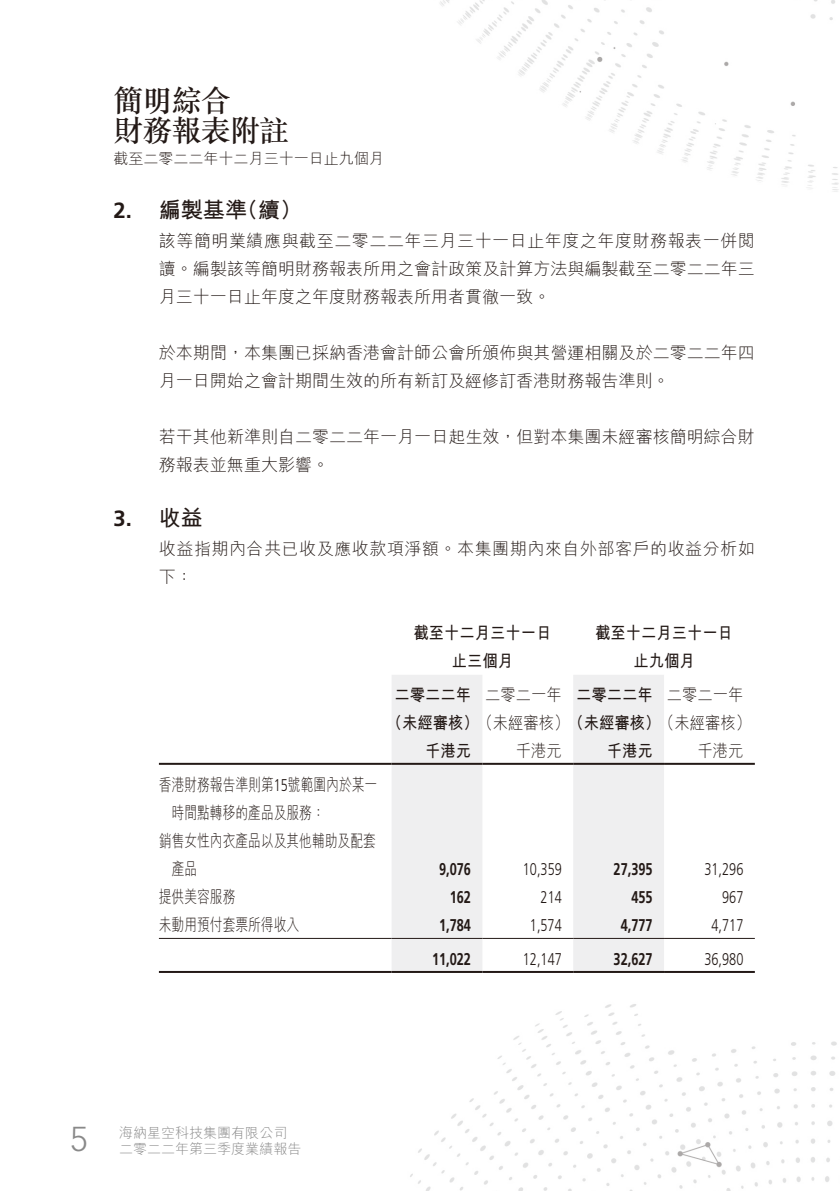
<style>
.page{position:relative;width:840px;height:1191px;background:#fff}
.page>*{position:absolute;margin:0;border:0;box-sizing:border-box;transform-origin:0 0}
.t1{font:300 34px "Vectora LT Std";color:#898989}
.t2{font:500 30px/30px "M Sung HK";letter-spacing:-.03em;color:#231916}
.t3{font:700 22px "M Hei HK";color:#231916}
.t4{font:700 22px "Frutiger LT Std";color:#231916}
.t5{font:300 17px/28px "M Hei HK";color:#231916}
.t6{font:700 17px/28px "M Hei HK";color:#231916;text-align:center;scale:.9 1}
.t7{font:300 17px "M Hei HK";color:#231916;scale:.75 1}
.t8{font:300 17px "Frutiger LT Std";color:#231916;scale:.75 1}
.t9{font:700 17px "Frutiger LT Std";color:#231916;scale:.75 1}
.t10{font:300 17px/28px "M Hei HK";letter-spacing:.03em;color:#231916}
.t11{font:300 17px "M Hei HK";color:#231916;scale:.9 1}
.t12{font:300 15px "M Hei HK";color:#231916}
.t13{font:300 14px/16px "M Hei HK";color:#898989}
.s1{font-family:"Frutiger LT Std"}
.s2{font-family:"M Hei HK"}
.s3{font-weight:300}
</style>
<div class="page">
<img style="left:440px;top:0;width:399px;height:192px">
<img style="left:410px;top:1004px;width:427px;height:187px">
<svg style="left:391px;top:675px;width:272px;height:296px;fill:#efeff0"></svg>
<hr style="left:159px;top:763px;width:232px;height:2px;background:#231916">
<hr style="left:391px;top:763px;width:91px;height:2px;background:#231916">
<hr style="left:482px;top:763px;width:91px;height:2px;background:#231916">
<hr style="left:573px;top:763px;width:90px;height:2px;background:#231916">
<hr style="left:663px;top:763px;width:91px;height:2px;background:#231916">
<hr style="left:159px;top:938px;width:232px;height:1px;background:#231916">
<hr style="left:391px;top:938px;width:91px;height:1px;background:#231916">
<hr style="left:482px;top:938px;width:91px;height:1px;background:#231916">
<hr style="left:573px;top:938px;width:90px;height:1px;background:#231916">
<hr style="left:663px;top:938px;width:91px;height:1px;background:#231916">
<hr style="left:159px;top:971px;width:232px;height:2px;background:#231916">
<hr style="left:391px;top:971px;width:91px;height:2px;background:#231916">
<hr style="left:482px;top:971px;width:91px;height:2px;background:#231916">
<hr style="left:573px;top:971px;width:90px;height:2px;background:#231916">
<hr style="left:663px;top:971px;width:91px;height:2px;background:#231916">
<h2 class="t2" style="left:113px;top:84px;width:177px">簡明綜合<br>財務報表附註</h2>
<p class="t12" style="left:113px;top:151px;width:271px">截至二零二二年十二月三十一日止九個月</p>
<p class="t3" style="left:113px;top:194px;width:190px"><span class="s1">2.</span> 編製基準（續）</p>
<p class="t5" style="left:159px;top:226px;width:597px;text-align:justify">該等簡明業績應與截至二零二二年三月三十一日止年度之年度財務報表一併閱讀。編製該等簡明財務報表所用之會計政策及計算方法與編製截至二零二二年三月三十一日止年度之年度財務報表所用者貫徹一致。</p>
<p class="t5" style="left:159px;top:338px;width:597px">於本期間，本集團已採納香港會計師公會所頒佈與其營運相關及於二零二二年四月一日開始之會計期間生效的所有新訂及經修訂香港財務報告準則。</p>
<p class="t5" style="left:159px;top:422px;width:597px">若干其他新準則自二零二二年一月一日起生效，但對本集團未經審核簡明綜合財務報表並無重大影響。</p>
<p class="t4" style="left:113px;top:506px;width:91px">3. <span class="s2">收益</span></p>
<p class="t10" style="left:159px;top:534px;width:597px">收益指期內合共已收及應收款項淨額。本集團期內來自外部客戶的收益分析如下：</p>
<p class="t6" style="left:413px;top:617px;width:155px">截至十二月三十一日止三個月</p>
<p class="t6" style="left:594px;top:617px;width:155px">截至十二月三十一日止九個月</p>
<p class="t6" style="left:394px;top:679px;width:389px">二零二二年 <span class="s3">二零二一年</span> 二零二二年 <span class="s3">二零二一年</span></p>
<p class="t6" style="left:386px;top:707px;width:406px">（未經審核）<span class="s3">（未經審核）</span>（未經審核）<span class="s3">（未經審核）</span></p>
<p class="t6" style="left:425px;top:735px;width:52px">千港元</p>
<p class="t11" style="left:515px;top:741px;width:53px">千港元</p>
<p class="t6" style="left:606px;top:735px;width:53px">千港元</p>
<p class="t11" style="left:697px;top:741px;width:53px">千港元</p>
<p class="t7" style="left:159px;top:775px;width:292px">香港財務報告準則第<span class="s1">15</span>號範圍內於某一</p>
<p class="t7" style="left:171px;top:803px;width:205px">時間點轉移的產品及服務：</p>
<p class="t7" style="left:159px;top:831px;width:290px">銷售女性內衣產品以及其他輔助及配套</p>
<p class="t7" style="left:171px;top:859px;width:35px">產品</p>
<p class="t9" style="left:439px;top:858px;width:44px">9,076</p>
<p class="t8" style="left:522px;top:859px;width:53px">10,359</p>
<p class="t9" style="left:613px;top:858px;width:53px">27,395</p>
<p class="t8" style="left:704px;top:859px;width:53px">31,296</p>
<p class="t7" style="left:159px;top:887px;width:103px">提供美容服務</p>
<p class="t9" style="left:449px;top:886px;width:30px">162</p>
<p class="t8" style="left:540px;top:887px;width:30px">214</p>
<p class="t9" style="left:631px;top:886px;width:30px">455</p>
<p class="t8" style="left:721px;top:887px;width:30px">967</p>
<p class="t7" style="left:159px;top:915px;width:188px">未動用預付套票所得收入</p>
<p class="t9" style="left:439px;top:914px;width:44px">1,784</p>
<p class="t8" style="left:529px;top:915px;width:44px">1,574</p>
<p class="t9" style="left:620px;top:914px;width:44px">4,777</p>
<p class="t8" style="left:711px;top:915px;width:44px">4,717</p>
<p class="t9" style="left:432px;top:949px;width:53px">11,022</p>
<p class="t8" style="left:522px;top:949px;width:53px">12,147</p>
<p class="t9" style="left:613px;top:949px;width:53px">32,627</p>
<p class="t8" style="left:704px;top:949px;width:53px">36,980</p>
<h1 class="t1" style="left:70px;top:1119px;width:19px">5</h1>
<p class="t13" style="left:119px;top:1125px;width:183px">海納星空科技集團有限公司二零二二年第三季度業績報告</p>
</div>
